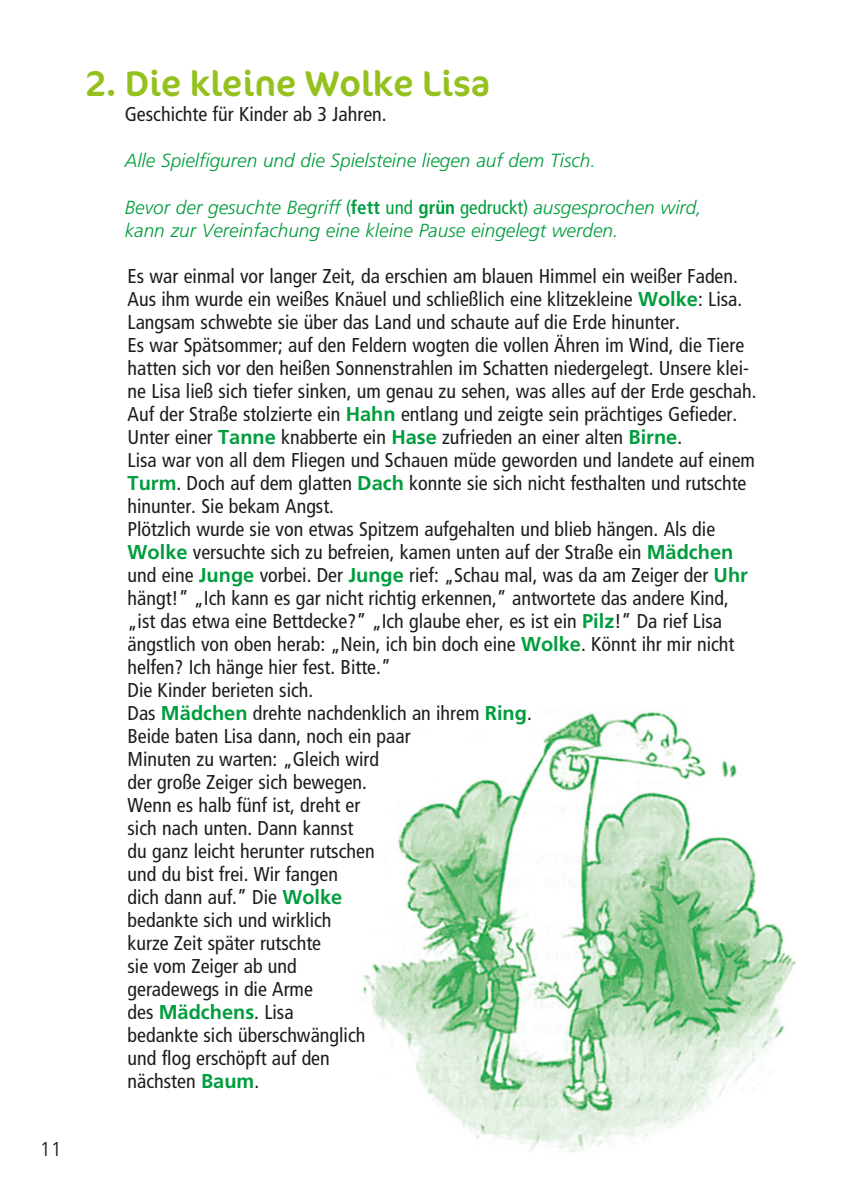
<style>
.page{position:relative;width:842px;height:1191px;background:#fff}
.page>*{position:absolute;margin:0;border:0;box-sizing:border-box;transform-origin:0 0}
.t1{font:36px "Cocon";color:#95c11f}
.t2{font:condensed 20px/23px "Frutiger LT";color:#1d1d1b}
.t3{font:300 20px "Frutiger LT";color:#1d1d1b}
.t4{font:italic 300 19px/23px "Frutiger LT";color:#009d3d}
.s1{font-weight:400;font-style:normal;font-stretch:condensed}
.s2{font-weight:700;font-style:normal;font-stretch:condensed}
.s3{font-weight:700;font-stretch:normal;color:#009d3d}
</style>
<div class="page">
<img style="left:362px;top:709px;width:434px;height:444px">
<img style="left:362px;top:709px;width:117px;height:11px">
<img style="left:362px;top:727px;width:49px;height:20px">
<img style="left:362px;top:750px;width:17px;height:18px">
<img style="left:362px;top:773px;width:5px;height:20px">
<img style="left:362px;top:842px;width:13px;height:20px">
<img style="left:362px;top:1026px;width:3px;height:20px">
<p class="t3" style="left:40px;top:1139px;width:24px">11</p>
<h1 class="t1" style="left:85px;top:70px;width:406px">2. Die kleine Wolke Lisa</h1>
<p class="t2" style="left:125px;top:104px;width:263px">Geschichte für Kinder ab 3 Jahren.</p>
<p class="t4" style="left:125px;top:150px;width:472px">Alle Spielfiguren und die Spielsteine liegen auf dem Tisch.</p>
<p class="t4" style="left:125px;top:196px;width:578px">Bevor der gesuchte Begriff <span class="s1">(</span><span class="s2">fett</span> <span class="s1">und</span> <span class="s2">grün</span> <span class="s1">gedruckt)</span> ausgesprochen wird, kann zur Vereinfachung eine kleine Pause eingelegt werden.</p>
<p class="t2" style="left:128px;top:265px;width:631px">Es war einmal vor langer Zeit, da erschien am blauen Himmel ein weißer Faden.<br>Aus ihm wurde ein weißes Knäuel und schließlich eine klitzekleine <span class="s3">Wolke</span>: Lisa.<br>Langsam schwebte sie über das Land und schaute auf die Erde hinunter.<br>Es war Spätsommer; auf den Feldern wogten die vollen Ähren im Wind, die Tiere hatten sich vor den heißen Sonnenstrahlen im Schatten niedergelegt. Unsere klei&shy;ne Lisa ließ sich tiefer sinken, um genau zu sehen, was alles auf der Erde geschah.<br>Auf der Straße stolzierte ein <span class="s3">Hahn</span> entlang und zeigte sein prächtiges Gefieder.<br>Unter einer <span class="s3">Tanne</span> knabberte ein <span class="s3">Hase</span> zufrieden an einer alten <span class="s3">Birne</span>.<br>Lisa war von all dem Fliegen und Schauen müde geworden und landete auf einem <span class="s3">Turm</span>. Doch auf dem glatten <span class="s3">Dach</span> konnte sie sich nicht festhalten und rutschte hinunter. Sie bekam Angst.<br>Plötzlich wurde sie von etwas Spitzem aufgehalten und blieb hängen. Als die <span class="s3">Wolke</span> versuchte sich zu befreien, kamen unten auf der Straße ein <span class="s3">Mädchen </span>und eine <span class="s3">Junge</span> vorbei. Der <span class="s3">Junge</span> rief: „Schau mal, was da am Zeiger der <span class="s3">Uhr </span>hängt!” „Ich kann es gar nicht richtig erkennen,” antwortete das andere Kind, „ist das etwa eine Bettdecke?” „Ich glaube eher, es ist ein <span class="s3">Pilz</span>!” Da rief Lisa ängstlich von oben herab: „Nein, ich bin doch eine <span class="s3">Wolke</span>. Könnt ihr mir nicht helfen? Ich hänge hier fest. Bitte.”<br>Die Kinder berieten sich.<br>Das <span class="s3">Mädchen</span> drehte nachdenklich an ihrem <span class="s3">Ring</span>.<br>Beide baten Lisa dann, noch ein paar<br>Minuten zu warten: „Gleich wird<br>der große Zeiger sich bewegen.<br>Wenn es halb fünf ist, dreht er<br>sich nach unten. Dann kannst<br>du ganz leicht herunter rutschen<br>und du bist frei. Wir fangen<br>dich dann auf.” Die <span class="s3">Wolke<br></span>bedankte sich und wirklich<br>kurze Zeit später rutschte<br>sie vom Zeiger ab und<br>geradewegs in die Arme<br>des <span class="s3">Mädchens</span>. Lisa<br>bedankte sich überschwänglich<br>und flog erschöpft auf den<br>nächsten <span class="s3">Baum</span>.</p>
</div>
